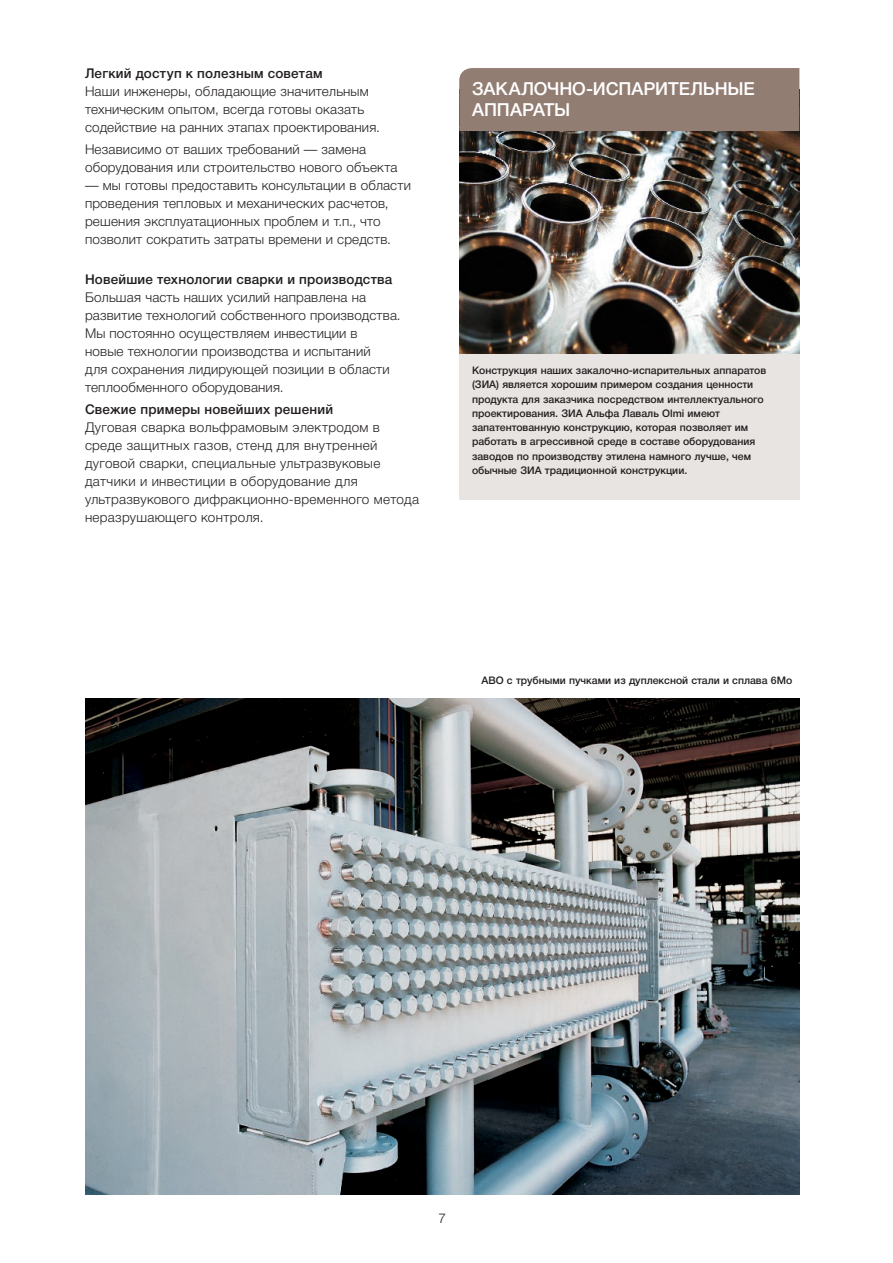
<style>
.page{position:relative;width:893px;height:1263px;background:#fff}
.page>*{position:absolute;margin:0;border:0;box-sizing:border-box;transform-origin:0 0}
.t1{font:500 18px/21px "Helvetica Neue Cyr";letter-spacing:-.01em;color:#fff}
.t2{font:300 13.5px/18px "Helvetica Neue Cyr";letter-spacing:.015em;color:#231f20}
.t3{font:500 13.5px "Helvetica Neue Cyr";letter-spacing:.015em;color:#231f20}
.t4{font:500 10.5px/14.2px "Helvetica Neue Cyr";color:#231f20}
</style>
<div class="page">
<img style="left:459px;top:131px;width:340px;height:223px">
<img style="left:85px;top:698px;width:714px;height:497px">
<div style="left:459px;top:68px;width:340px;height:63px;background:#927d73"></div>
<div style="left:459px;top:354px;width:340px;height:146px;background:#e8e4e1"></div>
<p class="t3" style="left:85px;top:66px;width:239px">Легкий доступ к полезным советам</p>
<p class="t2" style="left:85px;top:82px;width:296px">Наши инженеры, обладающие значительным техническим опытом, всегда готовы оказать содействие на ранних этапах проектирования.</p>
<p class="t2" style="left:85px;top:140px;width:314px">Независимо от ваших требований — замена оборудования или строительство нового объекта</p>
<p class="t2" style="left:85px;top:176px;width:327px">— мы готовы предоставить консультации в области проведения тепловых и механических расчетов, решения эксплуатационных проблем и т.п., что позволит сократить затраты времени и средств.</p>
<p class="t3" style="left:85px;top:272px;width:309px">Новейшие технологии сварки и производства</p>
<p class="t2" style="left:85px;top:289px;width:317px">Большая часть наших усилий направлена на развитие технологий собственного производства.<br>Мы постоянно осуществляем инвестиции в<br>новые технологии производства и испытаний<br>для сохранения лидирующей позиции в области теплообменного оборудования.</p>
<p class="t3" style="left:85px;top:402px;width:250px">Свежие примеры новейших решений</p>
<p class="t2" style="left:85px;top:419px;width:336px">Дуговая сварка вольфрамовым электродом в среде защитных газов, стенд для внутренней дуговой сварки, специальные ультразвуковые датчики и инвестиции в оборудование для ультразвукового дифракционно-временного метода неразрушающего контроля.</p>
<h1 class="t1" style="left:472px;top:79px;width:284px">ЗАКАЛОЧНО-ИСПАРИТЕЛЬНЫЕ<br>АППАРАТЫ</h1>
<p class="t4" style="left:472px;top:363px;width:296px">Конструкция наших закалочно-испарительных аппаратов (ЗИА) является хорошим примером создания ценности продукта для заказчика посредством интеллектуального проектирования. ЗИА Альфа Лаваль Olmi имеют запатентованную конструкцию, которая позволяет им работать в агрессивной среде в составе оборудования заводов по производству этилена намного лучше, чем обычные ЗИА традиционной конструкции.</p>
<p class="t4" style="left:481px;top:673px;width:312px">АВО с трубными пучками из дуплексной стали и сплава 6Mo</p>
<p class="t2" style="left:438px;top:1209px;width:9px">7</p>
</div>
